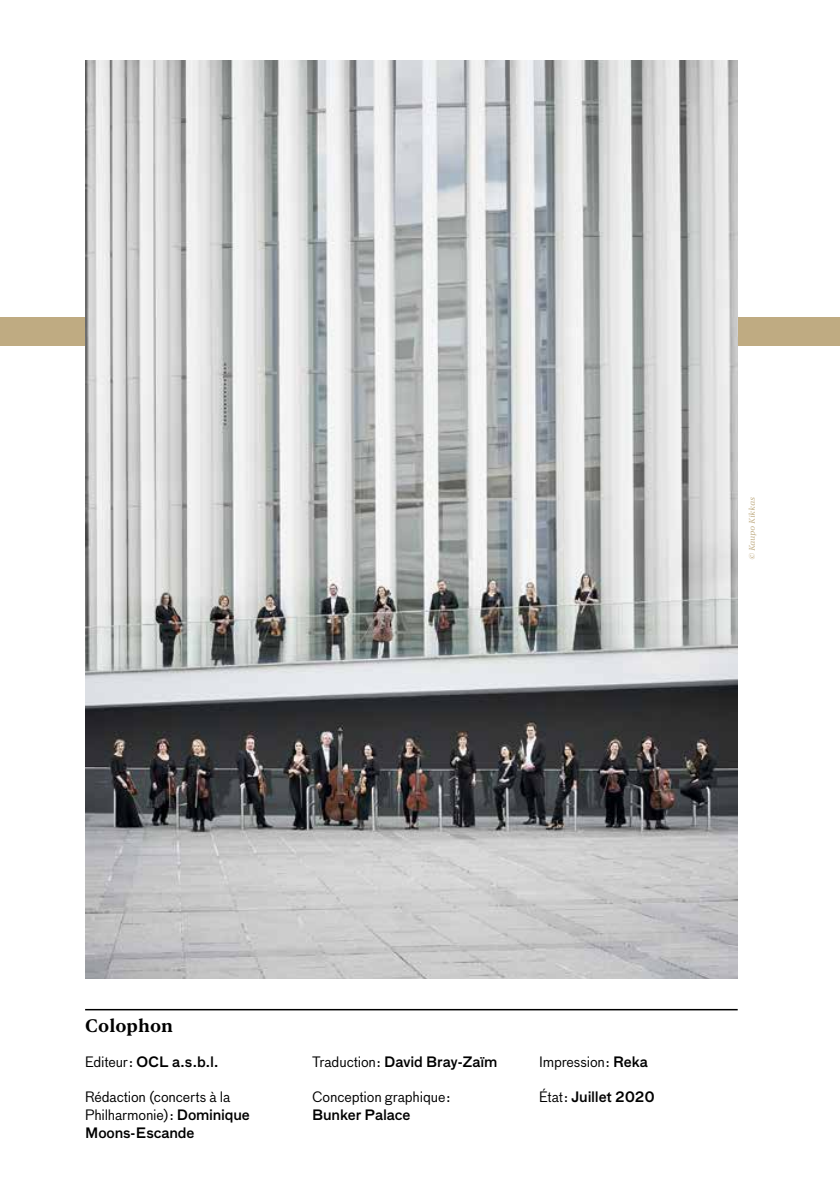
<style>
.page{position:relative;width:840px;height:1191px;background:#fff}
.page>*{position:absolute;margin:0;border:0;box-sizing:border-box;transform-origin:0 0}
.t1{font:700 18px "Blacker Text";color:#000}
.t2{font:14px/18px "Bau TF";letter-spacing:-.01em;color:#000}
.t3{font:500 14px "Bau TF";letter-spacing:-.015em;color:#000}
.t4{font:italic 8px "Blacker Text";letter-spacing:.015em;color:#bfab82}
.s1{font-weight:400}
.s2{font-weight:500}
</style>
<div class="page">
<div style="left:0;top:318px;width:839px;height:28px;background:#bfab82"></div>
<img style="left:85px;top:61px;width:652px;height:917px">
<hr style="left:85px;top:1009px;width:652px;height:1px;background:#000">
<p class="t4" style="left:746px;top:560px;width:64px;rotate:-90deg">© Kaupo Kikkas</p>
<p class="t1" style="left:85px;top:1014px;width:90px">Colophon</p>
<p class="t3" style="left:85px;top:1053px;width:135px"><span class="s1">Editeur:</span> OCL a.s.b.l.</p>
<p class="t2" style="left:85px;top:1088px;width:166px">Rédaction (concerts à la<br>Philharmonie): <span class="s2">Dominique<br>Moons-Escande</span></p>
<p class="t3" style="left:312px;top:1053px;width:187px"><span class="s1">Traduction:</span> David Bray-Zaïm</p>
<p class="t2" style="left:312px;top:1088px;width:140px">Conception graphique:</p>
<p class="t3" style="left:312px;top:1106px;width:100px">Bunker Palace</p>
<p class="t2" style="left:538px;top:1053px;width:110px">Impression: <span class="s2">Reka</span></p>
<p class="t3" style="left:538px;top:1088px;width:117px"><span class="s1">État:</span> Juillet 2020</p>
</div>
